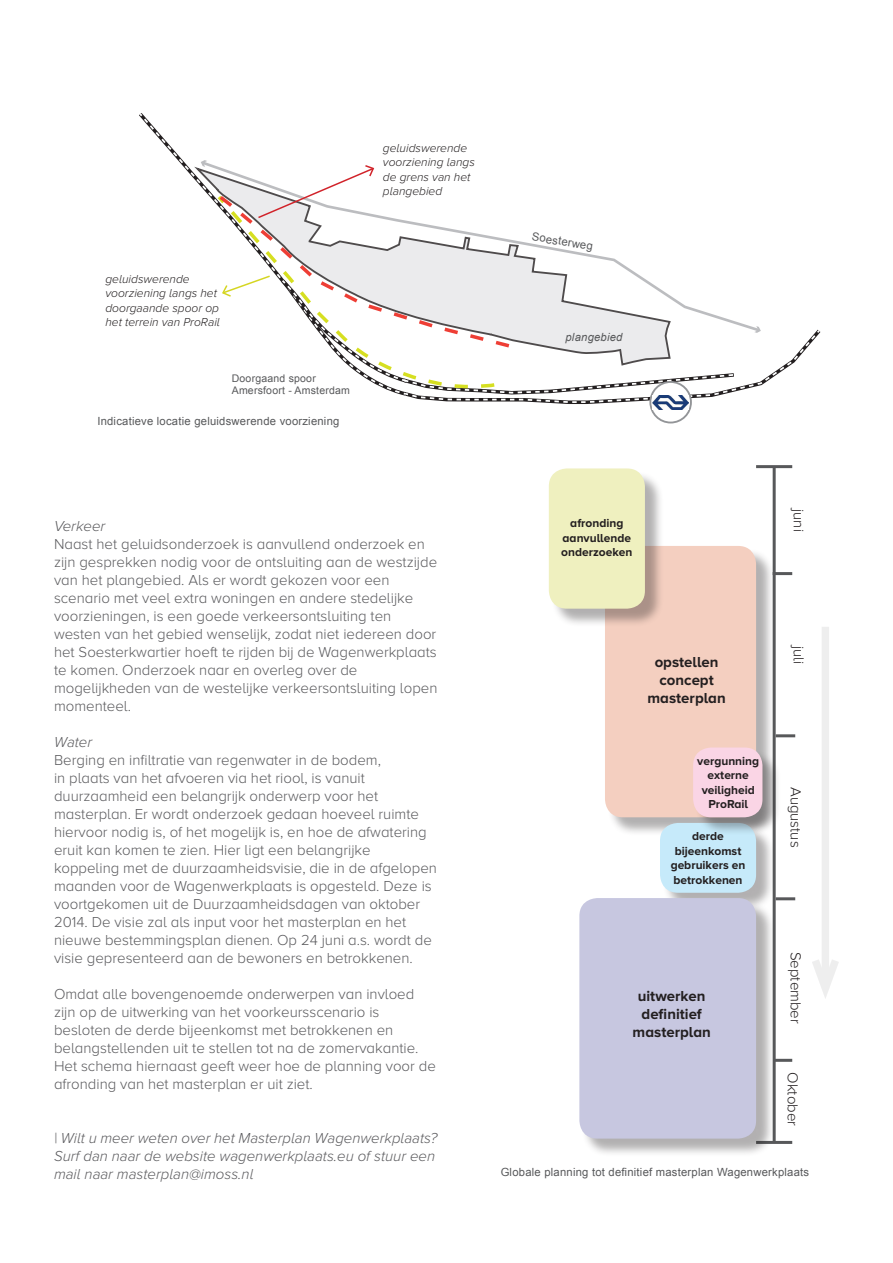
<style>
.page{position:relative;width:893px;height:1263px;background:#fff}
.page>*{position:absolute;margin:0;border:0;box-sizing:border-box;transform-origin:0 0}
.Basistekst{font:300 15px/18px "Proxima Nova A";color:#5a5a5d}
.Basistekst-2{font:italic 300 15px/18px "Proxima Nova A";color:#5a5a5d}
.Basistekst-3{font:700 15px/18px "Proxima Nova A";color:#231f20;text-align:center}
.Basistekst-4{font:300 15px "Proxima Nova A";color:#231f20}
.Basistekst-5{font:italic 300 12px/14.4px "Proxima Nova A";color:#231f20}
.Basistekst-6{font:700 12px/14.4px "Proxima Nova A";color:#231f20;text-align:center}
.Onderschrift_afbeeld{font:11.25px "Arial";letter-spacing:.02em;color:#57585a}
.Onderschrift_afbeeld-2{font:italic 11.25px "Arial";letter-spacing:.02em;color:#57585a}
.Onderschrift_afbeeld-3{font:10.5px "Arial";letter-spacing:.02em;color:#57585a}
</style>
<div class="page">
<svg style="left:139px;top:113px;width:5px;height:5px"></svg>
<svg style="left:142px;top:117px;width:53px;height:62px"></svg>
<svg style="left:650px;top:382px;width:41px;height:40px"></svg>
<div style="left:649px;top:381px;width:43px;height:42px;border:2px solid #939598;border-radius:50%"></div>
<img style="left:653px;top:406px;width:36px;height:3px">
<svg style="left:199px;top:163px;width:441px;height:115px"></svg>
<svg style="left:201px;top:160px;width:6px;height:7px"></svg>
<svg style="left:278px;top:276px;width:543px;height:130px"></svg>
<svg style="left:221px;top:274px;width:51px;height:23px"></svg>
<svg style="left:257px;top:164px;width:118px;height:55px"></svg>
<hr style="left:773px;top:467px;width:3px;height:675px;background:#57585a">
<hr style="left:756px;top:465px;width:36px;height:3px;background:#57585a">
<hr style="left:756px;top:1141px;width:36px;height:3px;background:#57585a">
<hr style="left:774px;top:1059px;width:18px;height:3px;background:#57585a">
<div style="left:607px;top:548px;width:168px;height:288px;background:#231f20;opacity:.35"></div>
<div style="left:605px;top:546px;width:151px;height:271px;background:#f4cfc0;border-radius:18px"></div>
<div style="left:662px;top:825px;width:113px;height:86px;background:#231f20;opacity:.35"></div>
<div style="left:660px;top:823px;width:96px;height:70px;background:#c6eafa;border-radius:18px"></div>
<div style="left:695px;top:750px;width:86px;height:86px;background:#231f20;opacity:.35"></div>
<div style="left:693px;top:747px;width:69px;height:70px;background:#fad5e5;border-radius:18px"></div>
<div style="left:582px;top:900px;width:193px;height:257px;background:#231f20;opacity:.35"></div>
<div style="left:579px;top:898px;width:177px;height:240px;background:#c7c7e0;border-radius:18px"></div>
<div style="left:551px;top:471px;width:112px;height:156px;background:#231f20;opacity:.35"></div>
<div style="left:549px;top:468px;width:96px;height:141px;background:#eff0bf;border-radius:18px"></div>
<hr style="left:773px;top:572px;width:19px;height:3px;background:#57585a">
<hr style="left:776px;top:734px;width:19px;height:3px;background:#57585a">
<hr style="left:776px;top:897px;width:19px;height:3px;background:#57585a">
<div style="left:822px;top:627px;width:7px;height:361px;background:#eee"></div>
<svg style="left:812px;top:960px;width:27px;height:38px"></svg>
<p class="Basistekst-5" style="left:105px;top:271px;width:116px">geluidswerende voorziening langs het doorgaande spoor op het terrein van ProRail</p>
<p class="Onderschrift_afbeeld-3" style="left:232px;top:371px;width:86px">Doorgaand spoor</p>
<p class="Onderschrift_afbeeld-3" style="left:232px;top:384px;width:120px">Amersfoort - Amsterdam</p>
<p class="Onderschrift_afbeeld" style="left:97px;top:414px;width:244px">Indicatieve locatie geluidswerende voorziening</p>
<p class="Basistekst-5" style="left:383px;top:141px;width:93px">geluidswerende voorziening langs de grens van het plangebied</p>
<p class="Onderschrift_afbeeld" style="left:533px;top:229px;width:63px;rotate:9deg">Soesterweg</p>
<p class="Onderschrift_afbeeld-2" style="left:565px;top:330px;width:59px">plangebied</p>
<p class="Basistekst-2" style="left:54px;top:516px;width:53px">Verkeer</p>
<p class="Basistekst" style="left:54px;top:534px;width:385px">Naast het geluidsonderzoek is aanvullend onderzoek en zijn gesprekken nodig voor de ontsluiting aan de westzijde van het plangebied. Als er wordt gekozen voor een scenario met veel extra woningen en andere stedelijke voorzieningen, is een goede verkeersontsluiting ten westen van het gebied wenselijk, zodat niet iedereen door het Soesterkwartier hoeft te rijden bij de Wagenwerkplaats te komen. Onderzoek naar en overleg over de mogelijkheden van de westelijke verkeersontsluiting lopen momenteel.</p>
<p class="Basistekst-2" style="left:54px;top:732px;width:40px">Water</p>
<p class="Basistekst" style="left:54px;top:750px;width:384px">Berging en infiltratie van regenwater in de bodem,<br>in plaats van het afvoeren via het riool, is vanuit duurzaamheid een belangrijk onderwerp voor het masterplan. Er wordt onderzoek gedaan hoeveel ruimte hiervoor nodig is, of het mogelijk is, en hoe de afwatering eruit kan komen te zien. Hier ligt een belangrijke koppeling met de duurzaamheidsvisie, die in de afgelopen maanden voor de Wagenwerkplaats is opgesteld. Deze is voortgekomen uit de Duurzaamheidsdagen van oktober 2014. De visie zal als input voor het masterplan en het nieuwe bestemmingsplan dienen. Op 24 juni a.s. wordt de visie gepresenteerd aan de bewoners en betrokkenen.</p>
<p class="Basistekst" style="left:54px;top:984px;width:383px">Omdat alle bovengenoemde onderwerpen van invloed zijn op de uitwerking van het voorkeursscenario is besloten de derde bijeenkomst met betrokkenen en belangstellenden uit te stellen tot na de zomervakantie.<br>Het schema hiernaast geeft weer hoe de planning voor de afronding van het masterplan er uit ziet.</p>
<p class="Basistekst-2" style="left:54px;top:1128px;width:385px">| Wilt u meer weten over het Masterplan Wagenwerkplaats?<br>Surf dan naar de website wagenwerkplaats.eu of stuur een mail naar masterplan@imoss.nl</p>
<p class="Basistekst-6" style="left:561px;top:516px;width:73px">afronding aanvullende onderzoeken</p>
<p class="Basistekst-4" style="left:807px;top:509px;width:24px;rotate:90deg">juni</p>
<p class="Basistekst-3" style="left:647px;top:652px;width:80px">opstellen concept masterplan</p>
<p class="Basistekst-6" style="left:697px;top:753px;width:63px">vergunning externe veiligheid</p>
<p class="Basistekst-6" style="left:708px;top:797px;width:41px">ProRail</p>
<p class="Basistekst-6" style="left:671px;top:829px;width:76px">derde bijeenkomst gebruikers en betrokkenen</p>
<p class="Basistekst-3" style="left:633px;top:987px;width:80px">uitwerken definitief masterplan</p>
<p class="Basistekst-4" style="left:807px;top:645px;width:20px;rotate:90deg">juli</p>
<p class="Basistekst-4" style="left:804px;top:787px;width:62px;rotate:90deg">Augustus</p>
<p class="Basistekst-4" style="left:804px;top:952px;width:74px;rotate:90deg">September</p>
<p class="Basistekst-4" style="left:801px;top:1072px;width:55px;rotate:90deg">Oktober</p>
<p class="Onderschrift_afbeeld" style="left:501px;top:1164px;width:310px">Globale planning tot definitief masterplan Wagenwerkplaats</p>
</div>
